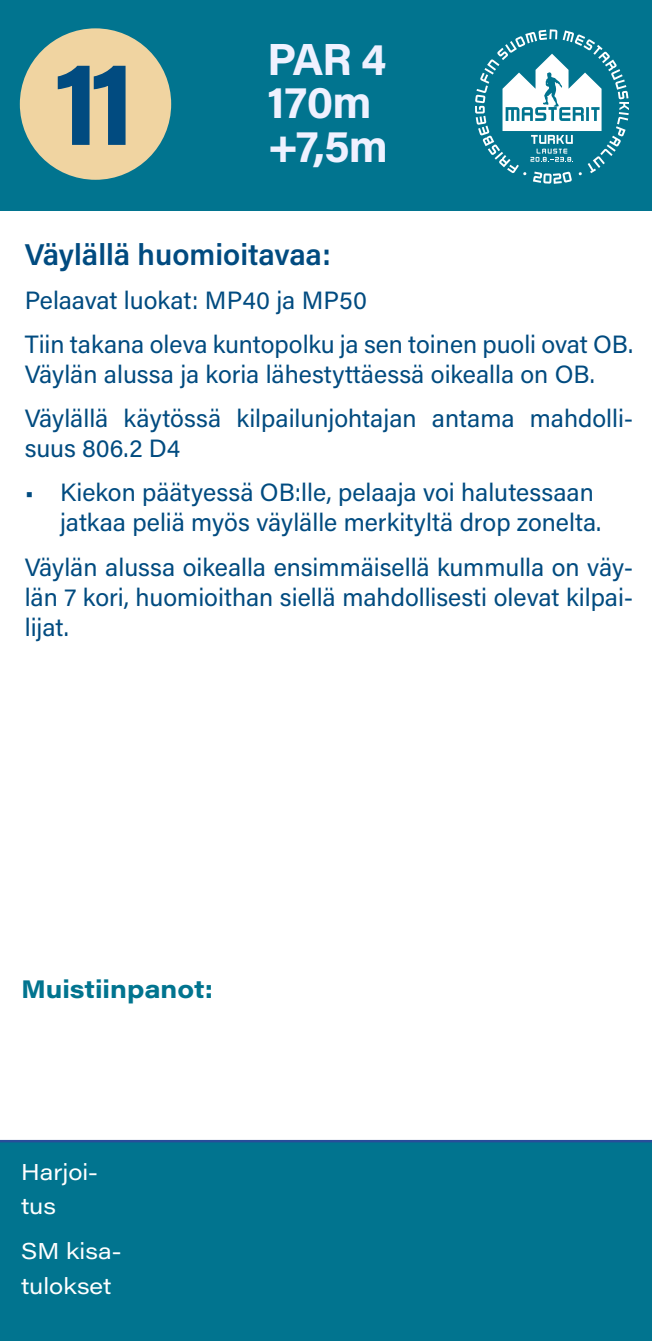
<style>
.page{position:relative;width:652px;height:1341px;background:#fff}
.page>*{position:absolute;margin:0;border:0;box-sizing:border-box;transform-origin:0 0}
.t1{font:700 120px "Acumin Pro";color:#014b80}
.t2{font:700 45px/43.5px "Acumin Pro";letter-spacing:-.02em;color:#eff1ff}
.t3{font:600 30px "Acumin Pro";color:#014b80}
.t4{font:25px/30px "Acumin Pro";color:#014b80}
.t5{font:700 25px "Acumin Pro Wide";color:#01748f}
.t6{font:22.5px/34px "Acumin Pro Wide";color:#fff}
</style>
<div class="page">
<div style="left:0;top:1139px;width:652px;height:201px;background:#01748f"></div>
<svg style="left:0;top:0;width:652px;height:211px;background:#268391"></svg>
<svg style="left:475px;top:29px;width:154px;height:155px"></svg>
<h1 class="t1" style="left:53px;top:18px;width:85px">11</h1>
<h2 class="t2" style="left:267px;top:35px;width:123px">PAR 4<br>170m +7,5m</h2>
<p class="t3" style="left:25px;top:233px;width:308px">Väylällä huomioitavaa:</p>
<p class="t4" style="left:25px;top:277px;width:610px;line-height:44.2px">Pelaavat luokat: MP40 ja MP50<br>Tiin takana oleva kuntopolku ja sen toinen puoli ovat OB.</p>
<p class="t4" style="left:25px;top:351px;width:610px;line-height:44.2px">Väylän alussa ja koria lähestyttäessä oikealla on OB.<br>Väylällä käytössä kilpailunjohtajan antama mahdolli-</p>
<p class="t4" style="left:25px;top:432px;width:157px">suus 806.2 D4</p>
<p class="t4" style="left:25px;top:476px;width:578px;text-align:right">• Kiekon päätyessä OB:lle, pelaaja voi halutessaan jatkaa peliä myös väylälle merkityltä drop zonelta.</p>
<p class="t4" style="left:25px;top:550px;width:610px;text-align:justify">Väylän alussa oikealla ensimmäisellä kummulla on väy&shy;län 7 kori, huomioithan siellä mahdollisesti olevat kilpai&shy;lijat.</p>
<p class="t5" style="left:21px;top:970px;width:194px">Muistiinpanot:</p>
<p class="t6" style="left:21px;top:1153px;width:78px">Harjoi&shy;tus</p>
<p class="t6" style="left:21px;top:1233px;width:102px">SM kisa&shy;tulokset</p>
</div>
